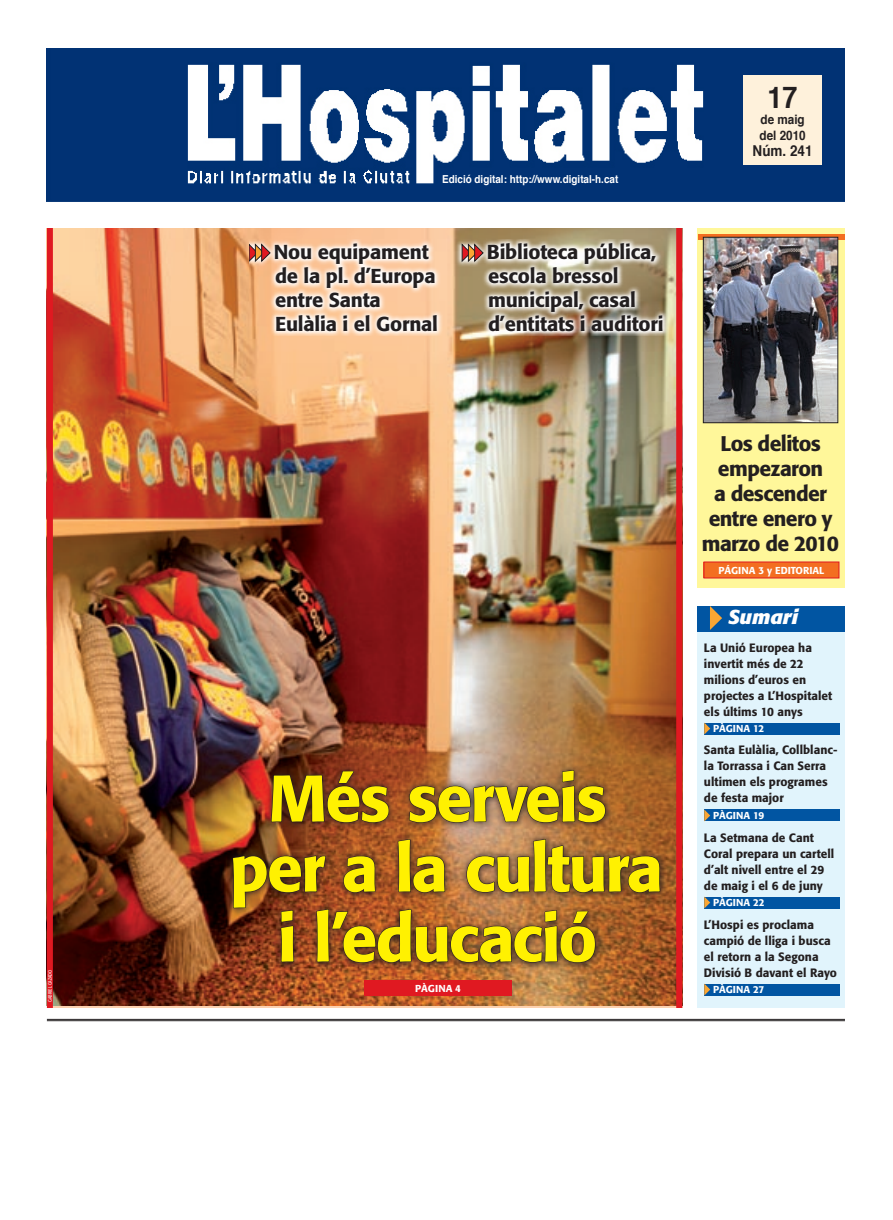
<style>
.page{position:relative;width:893px;height:1220px;background:#fff}
.page>*{position:absolute;margin:0;border:0;box-sizing:border-box;transform-origin:0 0}
.títol_60_65{font:500 65px/70px "Formata";letter-spacing:-.03em;color:#fff101;text-align:center}
.t1{font:700 30px "Helvetica";color:#231f20;scale:.9 1}
.títol_18_21{font:500 21px/25px "Formata";letter-spacing:-.03em;color:#231f20;text-align:center}
.t2{font:500 20px/24px "Formata";letter-spacing:-.01em;color:#231f20}
.apunt_títol{font:italic 700 20px "Formata";color:#fff}
.t3{font:700 15px "Helvetica";color:#231f20;scale:.9 1}
.t4{font:700 13px/16px "Helvetica";color:#231f20;scale:.9 1}
.sumaris_portada{font:500 12px/16px "Formata";color:#231f20}
.t5{font:700 11px "Helvetica";color:#fff;scale:.9 1}
.títol_16_20{font:500 10px "Formata";color:#fff}
.nom_fotògraf_neg{font:5px "Formata";letter-spacing:.02em;color:#fff;scale:.8 1}
</style>
<div class="page">
<img style="left:53px;top:228px;width:623px;height:778px">
<img style="left:47px;top:48px;width:798px;height:154px">
<div style="left:744px;top:75px;width:78px;height:90px;background:#fef1db"></div>
<div style="left:676px;top:228px;width:6px;height:780px;background:#e01921"></div>
<img style="left:223px;top:761px;width:446px;height:211px">
<svg style="left:271px;top:770px;width:118px;height:53px;background:#4d291c"></svg>
<svg style="left:409px;top:770px;width:197px;height:53px;background:#6f523c"></svg>
<img style="left:232px;top:839px;width:429px;height:124px">
<div style="left:47px;top:228px;width:6px;height:780px;background:#e01921"></div>
<div style="left:365px;top:980px;width:147px;height:16px;background:#e01921"></div>
<hr style="left:47px;top:1019px;width:798px;height:1px;background:#231f20">
<hr style="left:47px;top:1021px;width:798px;height:1px;background:#231f20">
<div style="left:698px;top:228px;width:147px;height:360px;background:#fff79a"></div>
<div style="left:704px;top:562px;width:135px;height:16px;background:#f36e21"></div>
<div style="left:704px;top:562px;width:135px;height:16px;border:1px solid #e01921"></div>
<svg style="left:698px;top:234px;width:147px;height:6px"></svg>
<div style="left:698px;top:606px;width:147px;height:402px;background:#e1f4fc"></div>
<div style="left:698px;top:606px;width:147px;height:25px;background:#0155a2"></div>
<svg style="left:710px;top:606px;width:12px;height:24px"></svg>
<div style="left:704px;top:984px;width:135px;height:12px;background:#0155a2"></div>
<svg style="left:704px;top:984px;width:6px;height:12px"></svg>
<div style="left:704px;top:723px;width:135px;height:12px;background:#0155a2"></div>
<svg style="left:704px;top:723px;width:6px;height:12px"></svg>
<div style="left:704px;top:897px;width:135px;height:12px;background:#0155a2"></div>
<svg style="left:704px;top:897px;width:6px;height:12px"></svg>
<div style="left:704px;top:809px;width:135px;height:12px;background:#0155a2"></div>
<svg style="left:704px;top:809px;width:6px;height:12px"></svg>
<img style="left:705px;top:239px;width:131px;height:182px">
<div style="left:703px;top:237px;width:135px;height:186px;border:1px solid #231f20"></div>
<svg style="left:249px;top:239px;width:193px;height:97px"></svg>
<svg style="left:249px;top:244px;width:21px;height:17px"></svg>
<svg style="left:455px;top:239px;width:213px;height:97px"></svg>
<svg style="left:462px;top:244px;width:21px;height:17px"></svg>
<p class="nom_fotògraf_neg" style="left:47px;top:1002px;width:42px;rotate:-90deg">gabriel cazado</p>
<p class="t5" style="left:442px;top:170px;width:197px">Edició digital: http://www.digital-h.cat</p>
<p class="t2" style="left:274px;top:239px;width:166px">Nou equipament de la pl. d’Europa entre Santa<br>Eulàlia i el Gornal</p>
<p class="t2" style="left:487px;top:239px;width:178px">Biblioteca pública, escola bressol municipal, casal d’entitats i auditori</p>
<p class="t1" style="left:768px;top:70px;width:35px">17</p>
<p class="t4" style="left:759px;top:110px;width:53px">de maig del 2010</p>
<p class="t3" style="left:753px;top:137px;width:68px">Núm. 241</p>
<p class="títol_60_65" style="left:230px;top:763px;width:434px">Més serveis per a la cultura i l’educació</p>
<p class="títol_16_20" style="left:415px;top:982px;width:47px">PÀGINA 4</p>
<p class="títol_18_21" style="left:702px;top:431px;width:139px">Los delitos empezaron<br>a descender entre enero y marzo de 2010</p>
<p class="títol_16_20" style="left:718px;top:564px;width:108px">PÁGINA 3 y EDITORIAL</p>
<p class="apunt_títol" style="left:728px;top:605px;width:72px">Sumari</p>
<p class="sumaris_portada" style="left:704px;top:639px;width:130px">La Unió Europea ha invertit més de 22 milions d’euros en projectes a L’Hospitalet els últims 10 anys</p>
<p class="títol_16_20" style="left:713px;top:722px;width:53px">PÀGINA 12</p>
<p class="sumaris_portada" style="left:704px;top:742px;width:135px">Santa Eulàlia, Collblanc&shy;la Torrassa i Can Serra ultimen els programes de festa major</p>
<p class="títol_16_20" style="left:713px;top:809px;width:53px">PÀGINA 19</p>
<p class="sumaris_portada" style="left:704px;top:829px;width:132px">La Setmana de Cant<br>Coral prepara un cartell d’alt nivell entre el 29 de maig i el 6 de juny</p>
<p class="títol_16_20" style="left:713px;top:896px;width:53px">PÀGINA 22</p>
<p class="sumaris_portada" style="left:704px;top:916px;width:135px">L’Hospi es proclama campió de lliga i busca el retorn a la Segona<br>Divisió B davant el Rayo</p>
<p class="títol_16_20" style="left:713px;top:983px;width:53px">PÀGINA 27</p>
</div>
